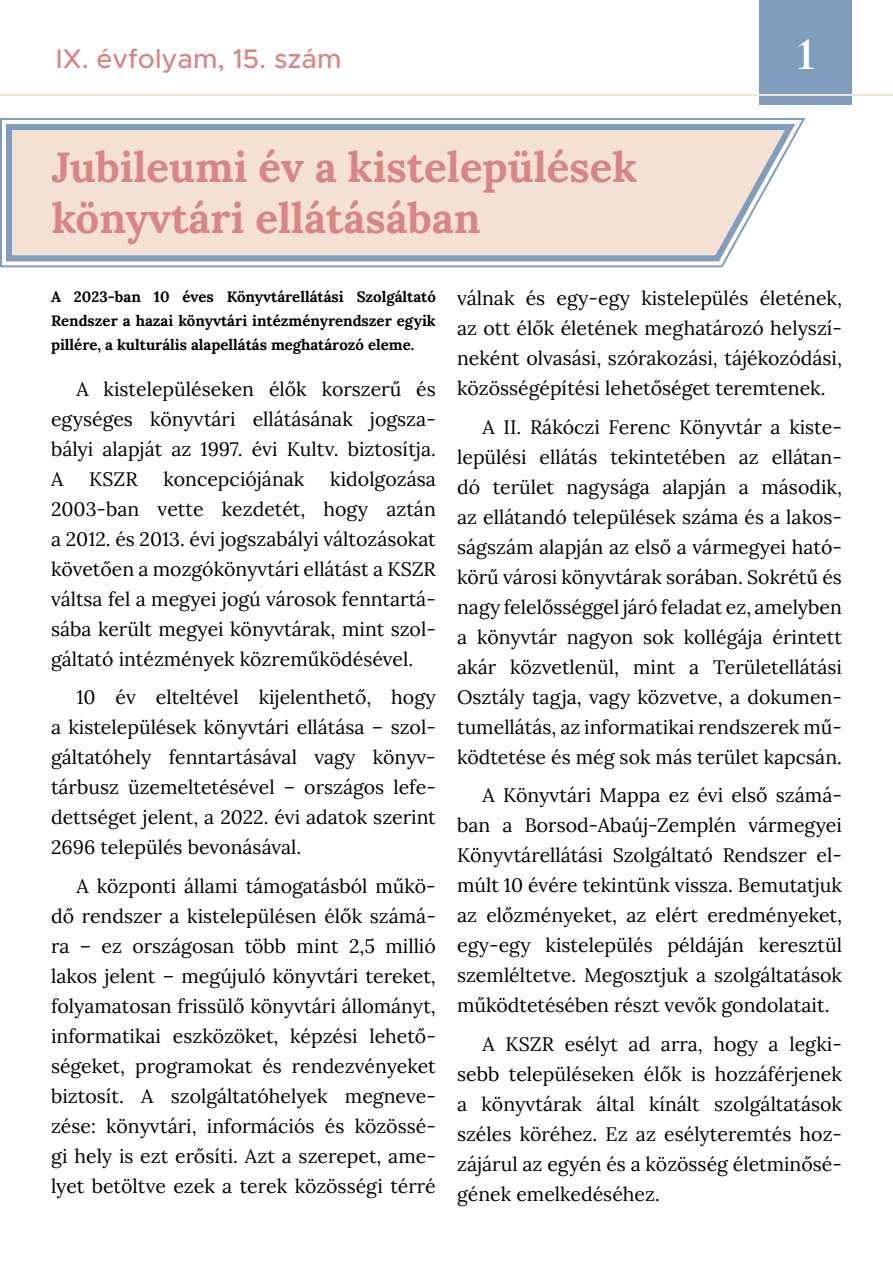
<style>
.page{position:relative;width:893px;height:1263px;background:#fff}
.page>*{position:absolute;margin:0;border:0;box-sizing:border-box;transform-origin:0 0}
.t1{font:700 48px "Cormorant Infant";color:#fff}
.t2{font:700 42px/51px "Lora";color:#d98586}
.t3{font:500 27px "Metropolis";color:#d98586}
.t4{font:19.5px/30px "Lora";color:#000;text-align:justify}
.t5{font:700 15px/24px "Lora";color:#000;text-align:justify}
</style>
<div class="page">
<div style="left:759px;top:0;width:93px;height:105px;background:#809dbd"></div>
<hr style="left:0;top:94px;width:893px;height:2px;background:#f3e1d3">
<svg style="left:0;top:118px;width:806px;height:150px"></svg>
<svg style="left:3px;top:121px;width:797px;height:143px;background:#e8ddd4"></svg>
<h3 class="t3" style="left:56px;top:41px;width:287px">IX. évfolyam, 15. szám</h3>
<h1 class="t1" style="left:797px;top:24px;width:20px">1</h1>
<h2 class="t2" style="left:52px;top:138px;width:587px">Jubileumi év a kistelepülések könyvtári ellátásában</h2>
<p class="t5" style="left:51px;top:283px;width:386px">A 2023-ban 10 éves Könyvtárellátási Szolgáltató Rendszer a hazai könyvtári intézményrendszer egyik pillére, a kulturális alapellátás meghatározó eleme.</p>
<p class="t4" style="left:51px;top:373px;width:386px;text-indent:26px">A kistelepüléseken élők korszerű és egységes könyvtári ellátásának jogsza&shy;bályi alapját az 1997. évi Kultv. biztosítja.<br>A</p>
<p class="t4" style="left:51px;top:463px;width:386px;text-indent:279px">kidolgozása 2003-ban vette kezdetét, hogy aztán a 2012. és 2013. évi jogszabályi változásokat követően a mozgókönyvtári ellátást a KSZR váltsa fel a megyei jogú városok fenntartá&shy;sába került megyei könyvtárak, mint szol&shy;gáltató intézmények közreműködésével.</p>
<p class="t4" style="left:51px;top:681px;width:386px;text-indent:26px">10 év elteltével kijelenthető, hogy a kistelepülések könyvtári ellátása – szol&shy;gáltatóhely fenntartásával vagy könyv&shy;tárbusz üzemeltetésével – országos lefe&shy;dettséget jelent, a 2022. évi adatok szerint 2696 település bevonásával.</p>
<p class="t4" style="left:51px;top:870px;width:386px;text-indent:26px">A központi állami támogatásból műkö&shy;dő rendszer a kistelepülésen élők számá&shy;ra – ez országosan több mint 2,5 millió lakos jelent – megújuló könyvtári tereket, folyamatosan frissülő könyvtári állományt, informatikai eszközöket, képzési lehető&shy;ségeket, programokat és rendezvényeket biztosít. A szolgáltatóhelyek megneve&shy;zése: könyvtári, információs és közössé&shy;gi hely is ezt erősíti. Azt a szerepet, ame&shy;lyet betöltve ezek a terek közösségi térré</p>
<p class="t4" style="left:89px;top:463px;width:50px">KSZR</p>
<p class="t4" style="left:164px;top:463px;width:142px">koncepciójának</p>
<p class="t4" style="left:457px;top:282px;width:386px">válnak és egy-egy kistelepülés életének, az ott élők életének meghatározó helyszí&shy;neként olvasási, szórakozási, tájékozódási, közösségépítési lehetőséget teremtenek.</p>
<p class="t4" style="left:457px;top:411px;width:386px;text-indent:26px">A II. Rákóczi Ferenc Könyvtár a kiste&shy;lepülési ellátás tekintetében az ellátan&shy;dó terület nagysága alapján a második, az ellátandó települések száma és a lakos&shy;ságszám alapján az első a vármegyei ható&shy;körű városi könyvtárak sorában. Sokrétű és nagy felelősséggel járó feladat ez, amelyben a könyvtár nagyon sok kollégája érintett akár közvetlenül, mint a Területellátási Osztály tagja, vagy közvetve, a dokumen&shy;tumellátás, az informatikai rendszerek mű&shy;ködtetése és még sok más terület kapcsán.</p>
<p class="t4" style="left:457px;top:779px;width:386px;text-indent:26px">A Könyvtári Mappa ez évi első számá&shy;ban a Borsod-Abaúj-Zemplén vármegyei Könyvtárellátási Szolgáltató Rendszer el&shy;múlt 10 évére tekintünk vissza. Bemutatjuk az előzményeket, az elért eredményeket, egy-egy kistelepülés példáján keresztül szemléltetve. Megosztjuk a szolgáltatások működtetésében részt vevők gondolatait.</p>
<p class="t4" style="left:457px;top:1027px;width:386px;text-indent:26px">A KSZR esélyt ad arra, hogy a legki&shy;sebb településeken élők is hozzáférjenek a könyvtárak által kínált szolgáltatások széles köréhez. Ez az esélyteremtés hoz&shy;zájárul az egyén és a közösség életminősé&shy;gének emelkedéséhez.</p>
</div>
